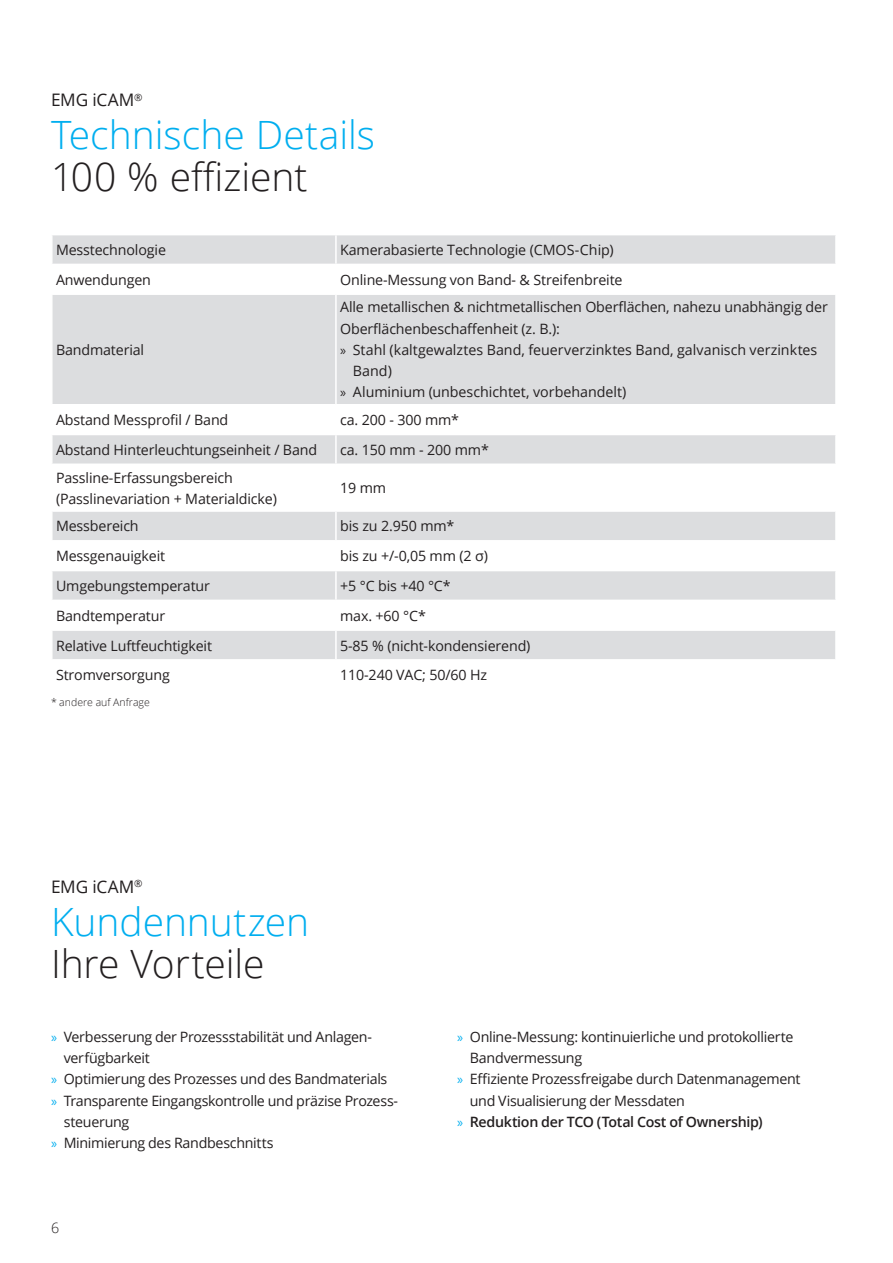
<style>
.page{position:relative;width:893px;height:1263px;background:#fff}
.page>*{position:absolute;margin:0;border:0;box-sizing:border-box;transform-origin:0 0}
.t1{font:300 39px "Open Sans";color:#00aeef}
.t2{font:300 39px "Open Sans";color:#231f20}
.t3{font:17.25px "Open Sans";letter-spacing:-.01em;color:#231f20}
.t4{font:14.25px/21.3px "Open Sans";letter-spacing:-.01em;color:#231f20}
.t5{font:600 14.25px "Open Sans";letter-spacing:-.02em;color:#231f20}
.t6{font:300 14.25px "Open Sans";color:#231f20}
.t7{font:300 10.5px "Open Sans";color:#231f20}
.s1{font-family:"Myriad Pro"}
.s2{font-family:"Myriad Pro";color:#00aeef}
.s3{font-family:"Myriad Pro";font-weight:400;color:#00aeef}
</style>
<div class="page">
<div style="left:53px;top:235px;width:782px;height:29px;background:#dcdddf"></div>
<svg style="left:53px;top:295px;width:782px;height:364px;fill:#dcdddf"></svg>
<hr style="left:335px;top:235px;width:2px;height:29px;background:#fff">
<hr style="left:335px;top:295px;width:2px;height:109px;background:#fff">
<hr style="left:51px;top:404px;width:285px;height:1px;background:#fff">
<hr style="left:336px;top:404px;width:501px;height:1px;background:#fff">
<hr style="left:335px;top:405px;width:2px;height:29px;background:#fff">
<hr style="left:51px;top:434px;width:285px;height:1px;background:#fff">
<hr style="left:336px;top:434px;width:501px;height:1px;background:#fff">
<hr style="left:335px;top:435px;width:2px;height:28px;background:#fff">
<hr style="left:51px;top:463px;width:285px;height:2px;background:#fff">
<hr style="left:336px;top:463px;width:501px;height:2px;background:#fff">
<hr style="left:335px;top:465px;width:2px;height:45px;background:#fff">
<hr style="left:51px;top:510px;width:285px;height:2px;background:#fff">
<hr style="left:336px;top:510px;width:501px;height:2px;background:#fff">
<hr style="left:335px;top:512px;width:2px;height:28px;background:#fff">
<hr style="left:51px;top:540px;width:285px;height:2px;background:#fff">
<hr style="left:336px;top:540px;width:501px;height:2px;background:#fff">
<hr style="left:335px;top:541px;width:2px;height:29px;background:#fff">
<hr style="left:51px;top:570px;width:285px;height:1px;background:#fff">
<hr style="left:336px;top:570px;width:501px;height:1px;background:#fff">
<hr style="left:335px;top:571px;width:2px;height:29px;background:#fff">
<hr style="left:51px;top:600px;width:285px;height:1px;background:#fff">
<hr style="left:336px;top:600px;width:501px;height:1px;background:#fff">
<hr style="left:335px;top:601px;width:2px;height:28px;background:#fff">
<hr style="left:51px;top:629px;width:285px;height:2px;background:#fff">
<hr style="left:336px;top:629px;width:501px;height:2px;background:#fff">
<hr style="left:335px;top:631px;width:2px;height:28px;background:#fff">
<p class="t3" style="left:51px;top:88px;width:93px">EMG iCAM<sup>®</sup></p>
<h1 class="t1" style="left:51px;top:108px;width:325px">Technische Details</h1>
<h1 class="t2" style="left:51px;top:150px;width:258px">100 % effizient</h1>
<p class="t4" style="left:56px;top:239px;width:111px">Messtechnologie</p>
<p class="t4" style="left:340px;top:239px;width:275px">Kamerabasierte Technologie (CMOS-Chip)</p>
<p class="t4" style="left:56px;top:269px;width:96px">Anwendungen</p>
<p class="t4" style="left:340px;top:269px;width:284px">Online-Messung von Band- &amp; Streifenbreite</p>
<p class="t4" style="left:56px;top:339px;width:90px">Bandmaterial</p>
<p class="t4" style="left:340px;top:296px;width:489px">Alle metallischen &amp; nichtmetallischen Oberflächen, nahezu unabhängig der</p>
<p class="t4" style="left:340px;top:317px;width:221px">Oberflächenbeschaffenheit (z. B.):</p>
<p class="t4" style="left:340px;top:339px;width:479px"><span class="s1">»</span> Stahl (kaltgewalztes Band, feuerverzinktes Band, galvanisch verzinktes</p>
<p class="t4" style="left:353px;top:360px;width:40px">Band)</p>
<p class="t4" style="left:340px;top:381px;width:288px"><span class="s1">»</span> Aluminium (unbeschichtet, vorbehandelt)</p>
<p class="t4" style="left:56px;top:409px;width:174px">Abstand Messprofil / Band</p>
<p class="t4" style="left:340px;top:409px;width:120px">ca. 200 - 300 mm*</p>
<p class="t4" style="left:56px;top:439px;width:263px">Abstand Hinterleuchtungseinheit / Band</p>
<p class="t4" style="left:340px;top:439px;width:150px">ca. 150 mm - 200 mm*</p>
<p class="t4" style="left:56px;top:466px;width:222px">Passline-Erfassungsbereich (Passlinevariation + Materialdicke)</p>
<p class="t4" style="left:340px;top:477px;width:47px">19 mm</p>
<p class="t4" style="left:56px;top:515px;width:84px">Messbereich</p>
<p class="t4" style="left:340px;top:515px;width:116px">bis zu 2.950 mm*</p>
<p class="t4" style="left:56px;top:545px;width:111px">Messgenauigkeit</p>
<p class="t4" style="left:340px;top:545px;width:149px">bis zu +/-0,05 mm (2 σ)</p>
<p class="t4" style="left:56px;top:575px;width:156px">Umgebungstemperatur</p>
<p class="t4" style="left:340px;top:575px;width:112px">+5 °C bis +40 °C*</p>
<p class="t4" style="left:56px;top:604px;width:111px">Bandtemperatur</p>
<p class="t4" style="left:340px;top:604px;width:87px">max. +60 °C*</p>
<p class="t4" style="left:56px;top:634px;width:158px">Relative Luftfeuchtigkeit</p>
<p class="t4" style="left:340px;top:634px;width:192px">5-85 % (nicht-kondensierend)</p>
<p class="t4" style="left:56px;top:664px;width:115px">Stromversorgung</p>
<p class="t4" style="left:340px;top:664px;width:149px">110-240 VAC; 50/60 Hz</p>
<p class="t7" style="left:51px;top:694px;width:100px">* andere auf Anfrage</p>
<p class="t3" style="left:51px;top:875px;width:93px">EMG iCAM<sup>®</sup></p>
<h1 class="t1" style="left:51px;top:895px;width:260px">Kundennutzen</h1>
<h1 class="t2" style="left:51px;top:937px;width:215px">Ihre Vorteile</h1>
<p class="t4" style="left:51px;top:1026px;width:323px"><span class="s2">»</span> Verbesserung der Prozessstabilität und Anlagen-</p>
<p class="t4" style="left:64px;top:1047px;width:88px">verfügbarkeit</p>
<p class="t4" style="left:51px;top:1068px;width:338px"><span class="s2">»</span> Optimierung des Prozesses und des Bandmaterials</p>
<p class="t4" style="left:51px;top:1089px;width:349px"><span class="s2">»</span> Transparente Eingangskontrolle und präzise Prozess-</p>
<p class="t4" style="left:64px;top:1111px;width:67px">steuerung</p>
<p class="t4" style="left:51px;top:1132px;width:224px"><span class="s2">»</span> Minimierung des Randbeschnitts</p>
<p class="t6" style="left:51px;top:1218px;width:10px">6</p>
<p class="t4" style="left:457px;top:1026px;width:338px"><span class="s2">»</span> Online-Messung: kontinuierliche und protokollierte</p>
<p class="t4" style="left:470px;top:1047px;width:114px">Bandvermessung</p>
<p class="t4" style="left:457px;top:1068px;width:345px"><span class="s2">»</span> Effiziente Prozessfreigabe durch Datenmanagement</p>
<p class="t4" style="left:470px;top:1089px;width:216px">und Visualisierung der Messdaten</p>
<p class="t5" style="left:457px;top:1112px;width:307px"><span class="s3">»</span> Reduktion der TCO (Total Cost of Ownership)</p>
</div>
